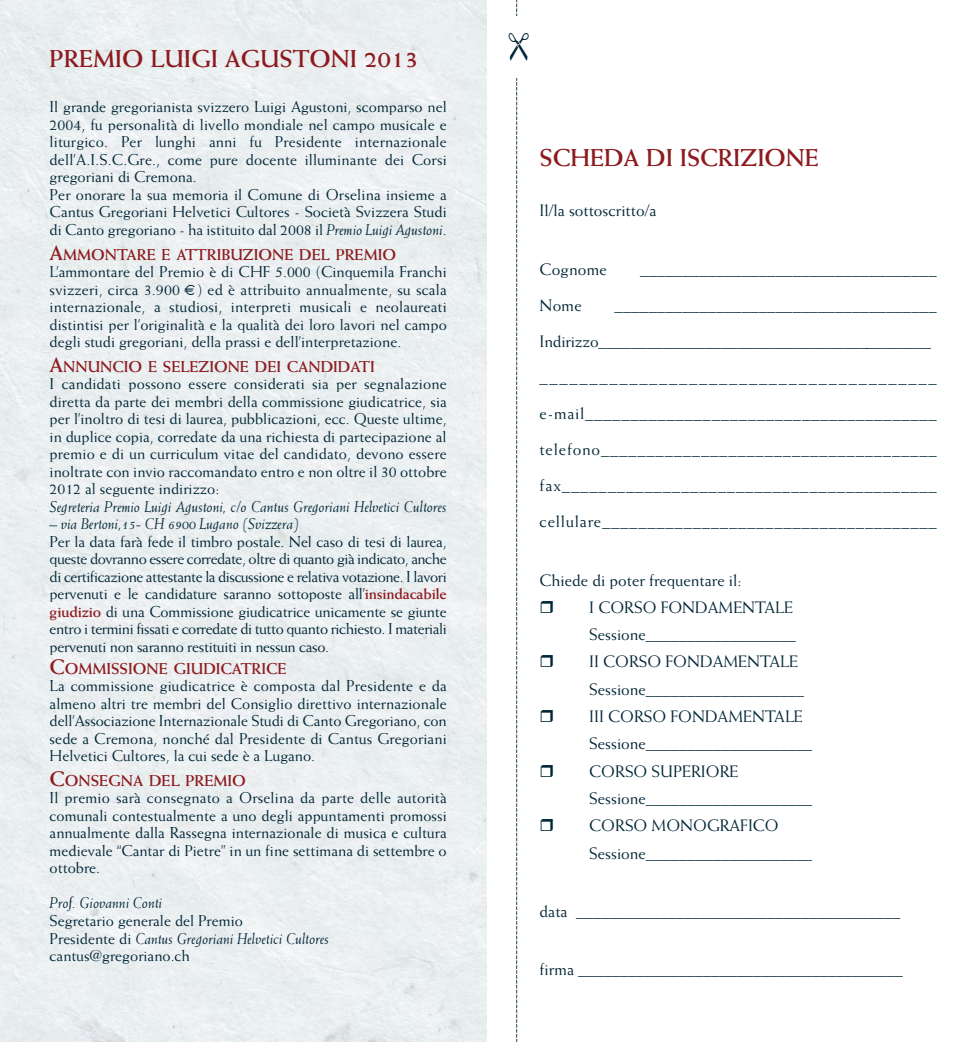
<style>
.page{position:relative;width:973px;height:1042px;background:#fff}
.page>*{position:absolute;margin:0;border:0;box-sizing:border-box;transform-origin:0 0}
.t1{font:700 24.5px "Weiss";color:#8d1a1e}
.t2{font:16.62px/27.3px "Weiss";color:#002637}
.t3{font:16.62px/36.1px "Weiss";letter-spacing:.045em;color:#002637}
.t4{font:15.75px/17.5px "Weiss";color:#002637}
.t5{font:italic 15.75px "Weiss";color:#002637}
.s1{font-style:italic}
.s2{font-weight:700;font-size:21px;color:#8d1a1e}
.s3{font-weight:700;color:#8d1a1e}
</style>
<div class="page">
<svg style="left:185px;top:284px;width:10px;height:10px"></svg>
<svg style="left:516px;top:0;width:2px;height:1042px"></svg>
<h1 class="t1" style="left:50px;top:50px;width:370px">PREMIO LUIGI AGUSTONI 2013</h1>
<p class="t4" style="left:50px;top:99px;width:398px">Il grande gregorianista svizzero Luigi Agustoni, scomparso nel 2004, fu personalità di livello mondiale nel campo musicale e liturgico. Per lunghi anni fu Presidente internazionale dell’A.I.S.C.Gre., come pure docente illuminante dei Corsi gregoriani di Cremona.<br>Per onorare la sua memoria il Comune di Orselina insieme a Cantus Gregoriani Helvetici Cultores - Società Svizzera Studi di Canto gregoriano - ha istituito dal 2008 il <span class="s1">Premio Luigi Agustoni</span>.</p>
<p class="t4" style="left:50px;top:247px;width:398px"><span class="s2">A</span><span class="s3">MMONTARE E ATTRIBUZIONE DEL PREMIO </span>L’ammontare del Premio è di CHF 5.000 (Cinquemila Franchi svizzeri, circa 3.900 ) ed è attribuito annualmente, su scala internazionale, a studiosi, interpreti musicali e neolaureati distintisi per l’originalità e la qualità dei loro lavori nel campo degli studi gregoriani, della prassi e dell’interpretazione.</p>
<p class="t4" style="left:50px;top:359px;width:398px"><span class="s2">A</span><span class="s3">NNUNCIO E SELEZIONE DEI CANDIDATI<br></span>I candidati possono essere considerati sia per segnalazione diretta da parte dei membri della commissione giudicatrice, sia per l’inoltro di tesi di laurea, pubblicazioni, ecc. Queste ultime, in duplice copia, corredate da una richiesta di partecipazione al premio e di un curriculum vitae del candidato, devono essere inoltrate con invio raccomandato entro e non oltre il 30 ottobre 2012 al seguente indirizzo:</p>
<p class="t5" style="left:50px;top:500px;width:399px">Segreteria Premio Luigi Agustoni, c/o Cantus Gregoriani Helvetici Cultores</p>
<p class="t5" style="left:50px;top:517px;width:250px">– via Bertoni,15- CH 6900 Lugano (Svizzera)</p>
<p class="t4" style="left:50px;top:534px;width:398px;text-align:justify">Per la data farà fede il timbro postale. Nel caso di tesi di laurea, queste dovranno essere corredate, oltre di quanto già indicato, anche di certificazione attestante la discussione e relativa votazione. I lavori pervenuti e le candidature saranno sottoposte all’<span class="s3">insindacabile giudizio</span> di una Commissione giudicatrice unicamente se giunte entro i termini fissati e corredate di tutto quanto richiesto. I materiali pervenuti non saranno restituiti in nessun caso.</p>
<p class="t4" style="left:50px;top:661px;width:398px"><span class="s2">C</span><span class="s3">OMMISSIONE GIUDICATRICE<br></span>La commissione giudicatrice è composta dal Presidente e da almeno altri tre membri del Consiglio direttivo internazionale dell’Associazione Internazionale Studi di Canto Gregoriano, con sede a Cremona, nonché dal Presidente di Cantus Gregoriani Helvetici Cultores, la cui sede è a Lugano.</p>
<p class="t4" style="left:50px;top:773px;width:398px"><span class="s2">C</span><span class="s3">ONSEGNA DEL PREMIO<br></span>Il premio sarà consegnato a Orselina da parte delle autorità comunali contestualmente a uno degli appuntamenti promossi annualmente dalla Rassegna internazionale di musica e cultura medievale “Cantar di Pietre” in un fine settimana di settembre o ottobre.</p>
<p class="t5" style="left:50px;top:897px;width:114px">Prof. Giovanni Conti</p>
<p class="t4" style="left:50px;top:913px;width:281px">Segretario generale del Premio<br>Presidente di <span class="s1">Cantus Gregoriani Helvetici Cultores </span>cantus@gregoriano.ch</p>
<h1 class="t1" style="left:539px;top:149px;width:281px">SCHEDA DI ISCRIZIONE</h1>
<p class="t2" style="left:539px;top:198px;width:118px">Il/la sottoscritto/a</p>
<p class="t2" style="left:539px;top:257px;width:69px">Cognome</p>
<p class="t2" style="left:640px;top:257px;width:298px">___________________________________</p>
<p class="t2" style="left:539px;top:293px;width:44px">Nome</p>
<p class="t3" style="left:539px;top:288px;width:398px;text-indent:75px">______________________________________ Indirizzo_________________________________________ ________________________________________ e-mail_______________________________________ telefono_____________________________________ fax_________________________________________ cellulare_____________________________________</p>
<p class="t2" style="left:589px;top:567px;width:224px;text-indent:-50px">Chiede di poter frequentare il:<br>I CORSO FONDAMENTALE<br>Sessione__________________<br>II CORSO FONDAMENTALE<br>Sessione___________________<br>III CORSO FONDAMENTALE<br>Sessione____________________<br>CORSO SUPERIORE<br>Sessione____________________<br>CORSO MONOGRAFICO<br>Sessione____________________</p>
<p class="t2" style="left:539px;top:898px;width:362px">data _______________________________________</p>
<p class="t2" style="left:539px;top:956px;width:364px">firma _______________________________________</p>
</div>
